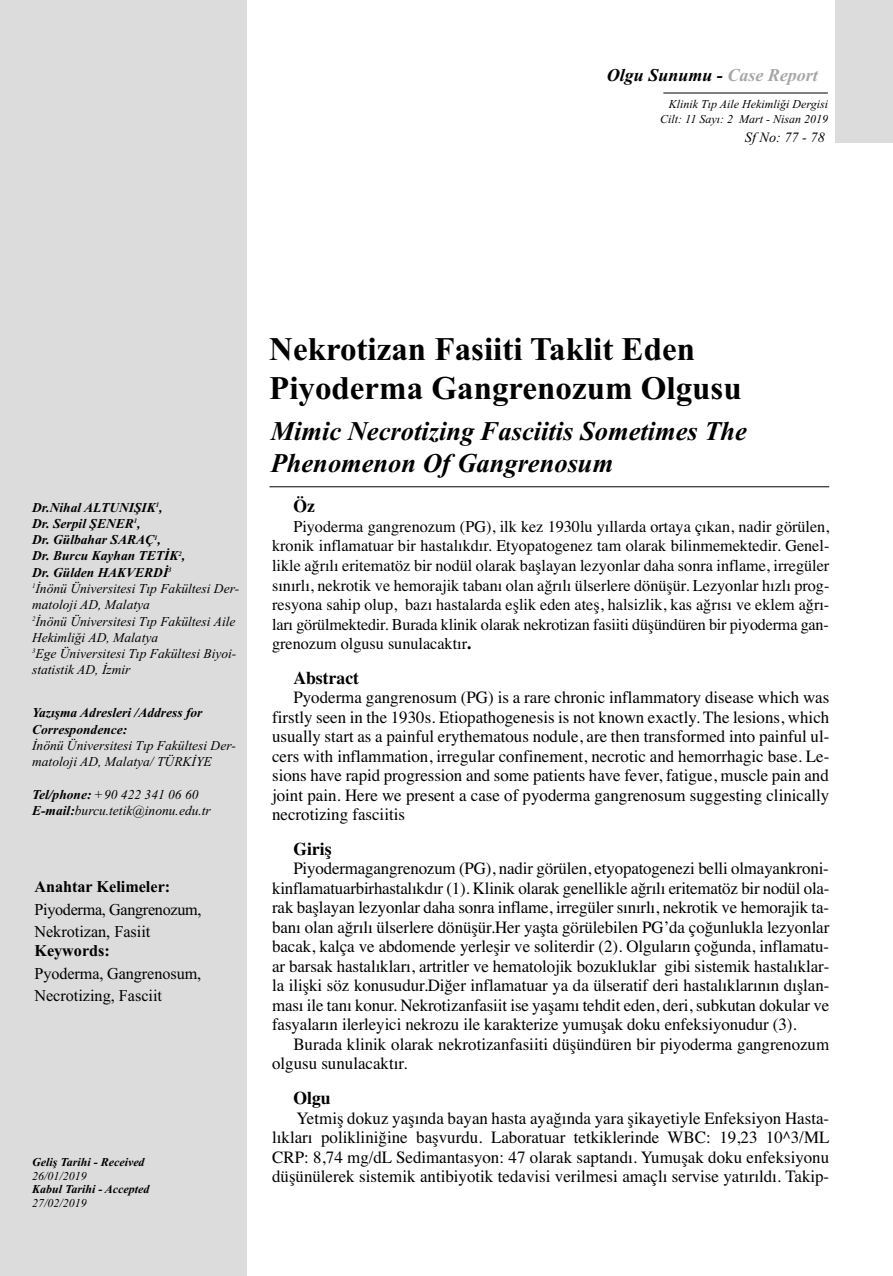
<style>
.page{position:relative;width:893px;height:1276px;background:#fff}
.page>*{position:absolute;margin:0;border:0;box-sizing:border-box;transform-origin:0 0}
.t1{font:700 33px/39.6px "Times New Roman";color:#000}
.t2{font:italic 700 27px/32.4px "Times New Roman";color:#000}
.t3{font:italic 700 18px "Times New Roman";color:#000}
.t4{font:700 18px "Times";color:#000}
.t5{font:17.25px/19.5px "Times";color:#000;text-align:justify}
.t6{font:16.5px/19.5px "Times";color:#000;text-align:justify}
.t7{font:16.5px/21.9px "Times New Roman";color:#000}
.t8{font:16.5px/21.9px "Times New Roman";letter-spacing:-.02em;color:#000}
.t9{font:700 16.5px "Times New Roman";color:#000}
.t10{font:italic 14.25px "Times New Roman";color:#000}
.t11{font:italic 13.5px/16.2px "Times New Roman";color:#000}
.t12{font:italic 700 13.5px/16.5px "Times New Roman";color:#000}
.t13{font:italic 12px/15.1px "Times New Roman";color:#000;text-align:right}
.t14{font:italic 700 12px "Times New Roman";color:#000}
.s1{color:#a7a7a7}
.s2{font-weight:700}
.s3{font-weight:700;font-size:18px}
</style>
<div class="page">
<div style="left:0;top:0;width:247px;height:1276px;background:#dcdcdc"></div>
<div style="left:835px;top:0;width:58px;height:143px;background:#dcdcdc"></div>
<hr style="left:270px;top:486px;width:559px;height:1px;background:#000">
<hr style="left:663px;top:93px;width:165px;height:1px;background:#000">
<p class="t3" style="left:607px;top:64px;width:213px">Olgu Sunumu - <span class="s1">Case Report</span></p>
<p class="t13" style="left:660px;top:96px;width:169px">Klinik Tıp Aile Hekimliği Dergisi<br>Cilt: 11 Sayı: 2 Mart - Nisan 2019</p>
<p class="t10" style="left:745px;top:128px;width:81px">Sf No: 77 - 78</p>
<p class="t11" style="left:32px;top:499px;width:209px"><span class="s2">Dr.Nihal ALTUNIŞIK</span><sup>1</sup><span class="s2">,<br>Dr. Serpil ŞENER</span><sup>1</sup><span class="s2">,<br>Dr. Gülbahar SARAÇ</span><sup>1</sup><span class="s2">,<br>Dr. Burcu Kayhan TETİK</span><sup>2</sup><span class="s2">,<br>Dr. Gülden HAKVERDİ</span><sup>3<br></sup><sup>1</sup>İnönü Üniversitesi Tıp Fakültesi Der&shy;matoloji AD, Malatya<br><sup>2</sup>İnönü Üniversitesi Tıp Fakültesi Aile<br>Hekimliği AD, Malatya<br><sup>3</sup>Ege Üniversitesi Tıp Fakültesi Biyoi&shy;statistik AD, İzmir</p>
<p class="t12" style="left:32px;top:704px;width:172px">Yazışma Adresleri /Address for<br>Correspondence:</p>
<p class="t11" style="left:32px;top:737px;width:205px">İnönü Üniversitesi Tıp Fakültesi Der&shy;matoloji AD, Malatya/ TÜRKİYE</p>
<p class="t11" style="left:32px;top:786px;width:180px"><span class="s2">Tel/phone:</span> +90 422 341 06 60<br><span class="s2">E-mail:</span>burcu.tetik@inonu.edu.tr</p>
<p class="t9" style="left:34px;top:876px;width:137px">Anahtar Kelimeler:</p>
<p class="t8" style="left:34px;top:898px;width:169px">Piyoderma, Gangrenozum,<br>Nekrotizan, Fasiit</p>
<p class="t9" style="left:34px;top:940px;width:77px">Keywords:</p>
<p class="t7" style="left:34px;top:962px;width:168px">Pyoderma, Gangrenosum,<br>Necrotizing, Fasciit</p>
<p class="t14" style="left:32px;top:1155px;width:114px">Geliş Tarihi - Received</p>
<p class="t13" style="left:32px;top:1168px;width:56px">26/01/2019</p>
<p class="t14" style="left:32px;top:1182px;width:119px">Kabul Tarihi - Accepted</p>
<p class="t13" style="left:32px;top:1195px;width:56px">27/02/2019</p>
<h1 class="t1" style="left:269px;top:328px;width:474px">Nekrotizan Fasiiti Taklit Eden<br>Piyoderma Gangrenozum Olgusu</h1>
<h2 class="t2" style="left:271px;top:414px;width:478px">Mimic Necrotizing Fasciitis Sometimes The<br>Phenomenon Of Gangrenosum</h2>
<p class="t4" style="left:293px;top:496px;width:23px">Öz</p>
<p class="t6" style="left:272px;top:516px;width:559px;text-indent:21px">Piyoderma gangrenozum (PG), ilk kez 1930lu yıllarda ortaya çıkan, nadir görülen, kronik inflamatuar bir hastalıkdır. Etyopatogenez tam olarak bilinmemektedir. Genel&shy;likle ağrılı eritematöz bir nodül olarak başlayan lezyonlar daha sonra inflame, irregüler sınırlı, nekrotik ve hemorajik tabanı olan ağrılı ülserlere dönüşür. Lezyonlar hızlı prog&shy;resyona sahip olup, bazı hastalarda eşlik eden ateş, halsizlik, kas ağrısı ve eklem ağrı&shy;ları görülmektedir. Burada klinik olarak nekrotizan fasiiti düşündüren bir piyoderma gan&shy;grenozum olgusu sunulacaktır<span class="s3">.</span></p>
<p class="t4" style="left:293px;top:667px;width:67px">Abstract</p>
<p class="t5" style="left:272px;top:687px;width:559px;text-indent:21px">Pyoderma gangrenosum (PG) is a rare chronic inflammatory disease which was firstly seen in the 1930s. Etiopathogenesis is not known exactly. The lesions, which usually start as a painful erythematous nodule, are then transformed into painful ul&shy;cers with inflammation, irregular confinement, necrotic and hemorrhagic base. Le&shy;sions have rapid progression and some patients have fever, fatigue, muscle pain and joint pain. Here we present a case of pyoderma gangrenosum suggesting clinically necrotizing fasciitis</p>
<p class="t4" style="left:293px;top:838px;width:40px">Giriş</p>
<p class="t5" style="left:272px;top:858px;width:559px;text-indent:21px">Piyodermagangrenozum (PG), nadir görülen, etyopatogenezi belli olmayankroni&shy;kinflamatuarbirhastalıkdır (1). Klinik olarak genellikle ağrılı eritematöz bir nodül ola&shy;rak başlayan lezyonlar daha sonra inflame, irregüler sınırlı, nekrotik ve hemorajik ta&shy;banı olan ağrılı ülserlere dönüşür.Her yaşta görülebilen PG’da çoğunlukla lezyonlar bacak, kalça ve abdomende yerleşir ve soliterdir (2). Olguların çoğunda, inflamatu&shy;ar barsak hastalıkları, artritler ve hematolojik bozukluklar gibi sistemik hastalıklar&shy;la ilişki söz konusudur.Diğer inflamatuar ya da ülseratif deri hastalıklarının dışlan&shy;ması ile tanı konur. Nekrotizanfasiit ise yaşamı tehdit eden, deri, subkutan dokular ve fasyaların ilerleyici nekrozu ile karakterize yumuşak doku enfeksiyonudur (3).</p>
<p class="t5" style="left:272px;top:1034px;width:559px;text-indent:21px">Burada klinik olarak nekrotizanfasiiti düşündüren bir piyoderma gangrenozum olgusu sunulacaktır.</p>
<p class="t4" style="left:293px;top:1087px;width:39px">Olgu</p>
<p class="t5" style="left:272px;top:1108px;width:559px;text-indent:24px">Yetmiş dokuz yaşında bayan hasta ayağında yara şikayetiyle Enfeksiyon Hasta&shy;lıkları polikliniğine başvurdu. Laboratuar tetkiklerinde WBC: 19,23 10^3/ML CRP: 8,74 mg/dL Sedimantasyon: 47 olarak saptandı. Yumuşak doku enfeksiyonu düşünülerek sistemik antibiyotik tedavisi verilmesi amaçlı servise yatırıldı. Takip-</p>
</div>
